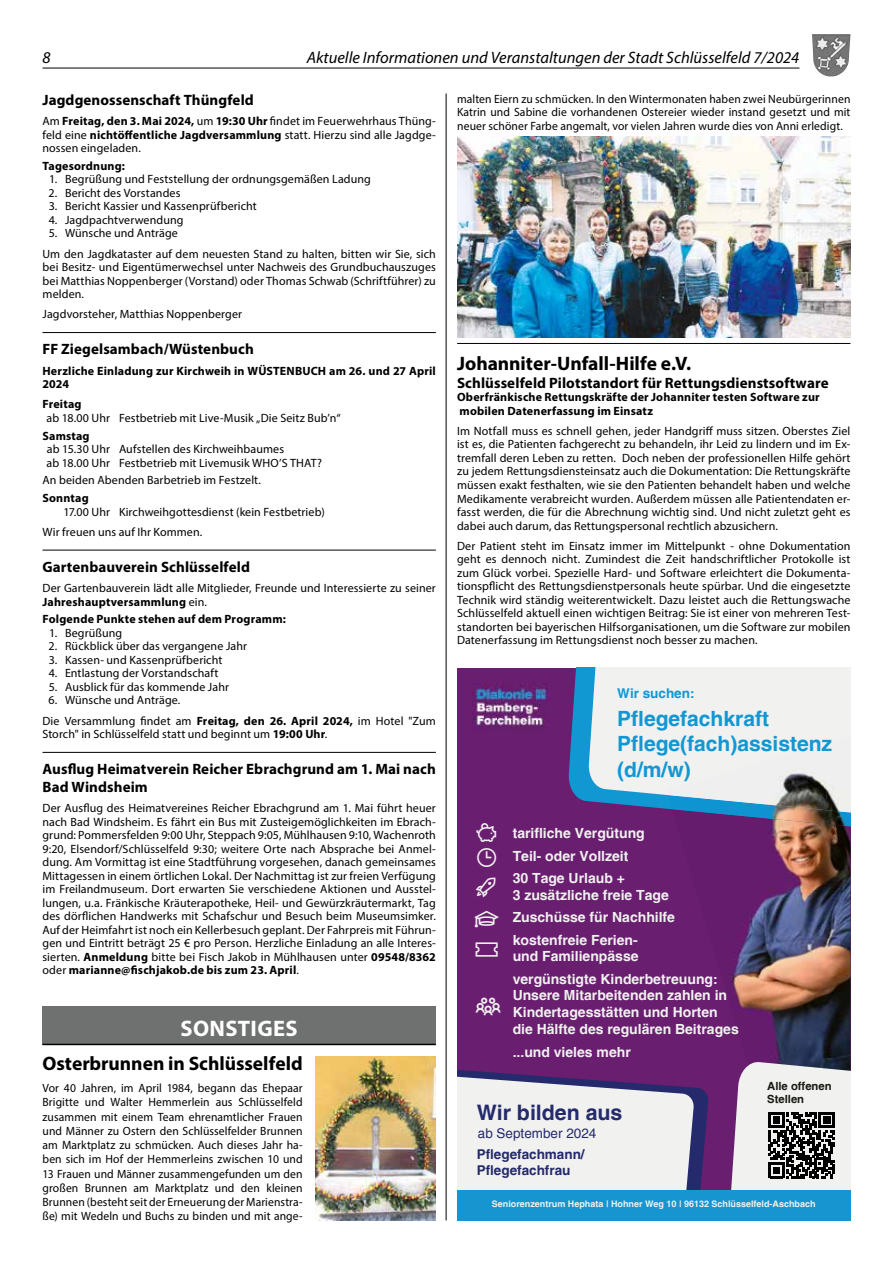
<style>
.page{position:relative;width:893px;height:1263px;background:#fff}
.page>*{position:absolute;margin:0;border:0;box-sizing:border-box;transform-origin:0 0}
.t1{font:700 22.5px "Myriad Pro";letter-spacing:.015em;color:#fff}
.t2{font:700 21.3px "Helvetica";color:#242a6c}
.t3{font:700 21px/25.2px "Helvetica";color:#1197d2}
.t4{font:700 19.5px "Myriad Pro";color:#000}
.t5{font:italic 16.5px "Myriad Pro";color:#000}
.t6{font:700 15px/18px "Myriad Pro";letter-spacing:.005em;color:#000}
.t7{font:700 13.95px/16.8px "Helvetica";color:#f1f1f0}
.t8{font:700 13.5px/16.2px "Helvetica";color:#242a6c}
.t9{font:13.5px "Helvetica";color:#242a6c}
.t10{font:700 13.5px "Helvetica";color:#1197d2}
.t11{font:12px/13.5px "Myriad Pro";letter-spacing:.01em;color:#000;text-align:justify}
.t12{font:700 12px/13.5px "Myriad Pro";letter-spacing:.015em;color:#000}
.t13{font:700 11.25px/13.5px "Helvetica";color:#181912}
.t14{font:700 9px "Helvetica";color:#f1f1f0}
.s1{font-weight:700}
</style>
<div class="page">
<hr style="left:446px;top:94px;width:1px;height:1126px;background:#000">
<div style="left:43px;top:1006px;width:393px;height:38px;background:#6f7070"></div>
<hr style="left:43px;top:1044px;width:393px;height:1px;background:#000">
<hr style="left:43px;top:332px;width:393px;height:1px;background:#000">
<hr style="left:43px;top:550px;width:393px;height:1px;background:#000">
<hr style="left:43px;top:752px;width:393px;height:1px;background:#000">
<hr style="left:457px;top:343px;width:393px;height:1px;background:#000">
<img style="left:457px;top:137px;width:393px;height:200px">
<img style="left:315px;top:1056px;width:121px;height:164px">
<div style="left:457px;top:668px;width:393px;height:552px;background:#691e6f"></div>
<svg style="left:568px;top:668px;width:20px;height:134px;fill:#1197d2"></svg>
<svg style="left:588px;top:668px;width:262px;height:141px"></svg>
<img style="left:726px;top:826px;width:124px;height:235px">
<img style="left:701px;top:812px;width:149px;height:14px">
<img style="left:666px;top:735px;width:184px;height:77px">
<svg style="left:731px;top:1061px;width:119px;height:129px"></svg>
<svg style="left:457px;top:1070px;width:252px;height:120px"></svg>
<img style="left:472px;top:684px;width:79px;height:44px">
<div style="left:457px;top:1190px;width:393px;height:30px;background:#1695d1"></div>
<hr style="left:43px;top:68px;width:756px;height:1px;background:#000">
<svg style="left:812px;top:34px;width:1px;height:17px"></svg>
<h3 class="t5" style="left:43px;top:48px;width:10px">8</h3>
<h3 class="t5" style="left:307px;top:48px;width:494px">Aktuelle Informationen und Veranstaltungen der Stadt Schlüsselfeld 7/2024</h3>
<p class="t6" style="left:43px;top:90px;width:213px">Jagdgenossenschaft Thüngfeld</p>
<p class="t11" style="left:43px;top:114px;width:395px">Am <span class="s1">Freitag, den 3. Mai 2024,</span> um <span class="s1">19:30 Uhr</span> findet im Feuerwehrhaus Thüng&shy;feld eine <span class="s1">nichtöffentliche Jagdversammlung</span> statt. Hierzu sind alle Jagdge&shy;nossen eingeladen.</p>
<p class="t12" style="left:43px;top:159px;width:84px">Tagesordnung:</p>
<p class="t11" style="left:49px;top:172px;width:323px">1. Begrüßung und Feststellung der ordnungsgemäßen Ladung</p>
<p class="t11" style="left:49px;top:186px;width:133px">2. Bericht des Vorstandes</p>
<p class="t11" style="left:49px;top:199px;width:210px">3. Bericht Kassier und Kassenprüfbericht</p>
<p class="t11" style="left:49px;top:213px;width:136px">4. Jagdpachtverwendung</p>
<p class="t11" style="left:43px;top:223px;width:395px;line-height:20.2px;text-indent:6px">5. Wünsche und Anträge<br>Um den Jagdkataster auf dem neuesten Stand zu halten, bitten wir Sie, sich</p>
<p class="t11" style="left:43px;top:260px;width:395px">bei Besitz- und Eigentümerwechsel unter Nachweis des Grundbuchauszuges bei Matthias Noppenberger (Vorstand) oder Thomas Schwab (Schriftführer) zu melden.</p>
<p class="t11" style="left:43px;top:307px;width:201px">Jagdvorsteher, Matthias Noppenberger</p>
<p class="t6" style="left:43px;top:340px;width:213px">FF Ziegelsambach/Wüstenbuch</p>
<p class="t12" style="left:43px;top:363px;width:395px">Herzliche Einladung zur Kirchweih in WÜSTENBUCH am 26. und 27 April<br>2024</p>
<p class="t12" style="left:43px;top:397px;width:41px">Freitag</p>
<p class="t11" style="left:47px;top:411px;width:296px">ab 18.00 Uhr Festbetrieb mit Live-Musik „Die Seitz Bub’n“</p>
<p class="t12" style="left:43px;top:428px;width:49px">Samstag</p>
<p class="t11" style="left:47px;top:442px;width:277px">ab 15.30 Uhr Aufstellen des Kirchweihbaumes<br>ab 18.00 Uhr Festbetrieb mit Livemusik WHO’S THAT?</p>
<p class="t11" style="left:43px;top:473px;width:220px">An beiden Abenden Barbetrieb im Festzelt.</p>
<p class="t12" style="left:43px;top:491px;width:48px">Sonntag</p>
<p class="t11" style="left:43px;top:501px;width:284px;line-height:20.2px;text-indent:21px">17.00 Uhr Kirchweihgottesdienst (kein Festbetrieb)<br>Wir freuen uns auf Ihr Kommen.</p>
<p class="t6" style="left:43px;top:557px;width:209px">Gartenbauverein Schlüsselfeld</p>
<p class="t11" style="left:43px;top:581px;width:395px">Der Gartenbauverein lädt alle Mitglieder, Freunde und Interessierte zu seiner<br><span class="s1">Jahreshauptversammlung</span> ein.</p>
<p class="t12" style="left:43px;top:612px;width:245px">Folgende Punkte stehen auf dem Programm:</p>
<p class="t11" style="left:49px;top:626px;width:75px">1. Begrüßung</p>
<p class="t11" style="left:49px;top:639px;width:200px">2. Rückblick über das vergangene Jahr</p>
<p class="t11" style="left:49px;top:653px;width:175px">3. Kassen- und Kassenprüfbericht</p>
<p class="t11" style="left:49px;top:666px;width:171px">4. Entlastung der Vorstandschaft</p>
<p class="t11" style="left:49px;top:680px;width:182px">5. Ausblick für das kommende Jahr</p>
<p class="t11" style="left:43px;top:690px;width:395px;line-height:20.2px;text-indent:6px">6. Wünsche und Anträge.<br>Die Versammlung findet am <span class="s1">Freitag, den 26. April 2024,</span> im Hotel "Zum</p>
<p class="t11" style="left:43px;top:727px;width:286px">Storch" in Schlüsselfeld statt und beginnt um <span class="s1">19:00 Uhr</span>.</p>
<p class="t6" style="left:43px;top:760px;width:395px">Ausflug Heimatverein Reicher Ebrachgrund am 1. Mai nach<br>Bad Windsheim</p>
<p class="t11" style="left:43px;top:801px;width:395px">Der Ausflug des Heimatvereines Reicher Ebrachgrund am 1. Mai führt heuer nach Bad Windsheim. Es fährt ein Bus mit Zusteigemöglichkeiten im Ebrach&shy;grund: Pommersfelden 9:00 Uhr, Steppach 9:05, Mühlhausen 9:10, Wachenroth 9:20, Elsendorf/Schlüsselfeld 9:30; weitere Orte nach Absprache bei Anmel&shy;dung. Am Vormittag ist eine Stadtführung vorgesehen, danach gemeinsames Mittagessen in einem örtlichen Lokal. Der Nachmittag ist zur freien Verfügung im Freilandmuseum. Dort erwarten Sie verschiedene Aktionen und Ausstel&shy;lungen, u.a. Fränkische Kräuterapotheke, Heil- und Gewürzkräutermarkt, Tag des dörflichen Handwerks mit Schafschur und Besuch beim Museumsimker.<br>Auf der Heimfahrt ist noch ein Kellerbesuch geplant. Der Fahrpreis mit Führun&shy;gen und Eintritt beträgt 25 € pro Person. Herzliche Einladung an alle Interes&shy;sierten. <span class="s1">Anmeldung</span> bitte bei Fisch Jakob in Mühlhausen unter <span class="s1">09548/8362 </span>oder <span class="s1">marianne@fischjakob.de bis zum 23. April</span>.</p>
<h1 class="t1" style="left:181px;top:1014px;width:119px">SONSTIGES</h1>
<p class="t11" style="left:457px;top:92px;width:395px">malten Eiern zu schmücken. In den Wintermonaten haben zwei Neubürgerinnen Katrin und Sabine die vorhandenen Ostereier wieder instand gesetzt und mit neuer schöner Farbe angemalt, vor vielen Jahren wurde dies von Anni erledigt.</p>
<h3 class="t4" style="left:457px;top:350px;width:236px">Johanniter-Unfall-Hilfe e.V.</h3>
<p class="t6" style="left:457px;top:373px;width:373px">Schlüsselfeld Pilotstandort für Rettungsdienstsoftware</p>
<p class="t12" style="left:457px;top:390px;width:364px">Oberfränkische Rettungskräfte der Johanniter testen Software zur mobilen Datenerfassung im Einsatz</p>
<p class="t11" style="left:457px;top:424px;width:395px">Im Notfall muss es schnell gehen, jeder Handgriff muss sitzen. Oberstes Ziel ist es, die Patienten fachgerecht zu behandeln, ihr Leid zu lindern und im Ex&shy;tremfall deren Leben zu retten. Doch neben der professionellen Hilfe gehört zu jedem Rettungsdiensteinsatz auch die Dokumentation: Die Rettungskräfte müssen exakt festhalten, wie sie den Patienten behandelt haben und welche Medikamente verabreicht wurden. Außerdem müssen alle Patientendaten er&shy;fasst werden, die für die Abrechnung wichtig sind. Und nicht zuletzt geht es dabei auch darum, das Rettungspersonal rechtlich abzusichern.</p>
<p class="t11" style="left:457px;top:539px;width:395px">Der Patient steht im Einsatz immer im Mittelpunkt - ohne Dokumentation geht es dennoch nicht. Zumindest die Zeit handschriftlicher Protokolle ist zum Glück vorbei. Spezielle Hard- und Software erleichtert die Dokumenta&shy;tionspflicht des Rettungsdienstpersonals heute spürbar. Und die eingesetzte Technik wird ständig weiterentwickelt. Dazu leistet auch die Rettungswache Schlüsselfeld aktuell einen wichtigen Beitrag: Sie ist einer von mehreren Test&shy;standorten bei bayerischen Hilfsorganisationen, um die Software zur mobilen Datenerfassung im Rettungsdienst noch besser zu machen.</p>
<p class="t10" style="left:617px;top:685px;width:79px">Wir suchen:</p>
<h3 class="t3" style="left:617px;top:706px;width:216px">Pflegefachkraft<br>Pflege(fach)assistenz (d/m/w)</h3>
<p class="t7" style="left:513px;top:824px;width:134px">tarifliche Vergütung</p>
<p class="t7" style="left:513px;top:845px;width:117px;line-height:22px">Teil- oder Vollzeit<br>30 Tage Urlaub +</p>
<p class="t7" style="left:513px;top:887px;width:158px">3 zusätzliche freie Tage</p>
<p class="t7" style="left:513px;top:931px;width:127px">kostenfreie Ferien&shy;und Familienpässe</p>
<p class="t7" style="left:513px;top:909px;width:164px">Zuschüsse für Nachhilfe</p>
<p class="t7" style="left:513px;top:970px;width:228px">vergünstigte Kinderbetreuung:<br>Unsere Mitarbeitenden zahlen in Kindertagesstätten und Horten die Hälfte des regulären Beitrages</p>
<p class="t7" style="left:513px;top:1044px;width:120px">...und vieles mehr</p>
<h3 class="t4" style="left:43px;top:1051px;width:262px">Osterbrunnen in Schlüsselfeld</h3>
<p class="t11" style="left:43px;top:1081px;width:262px;line-height:14.2px">Vor 40 Jahren, im April 1984, begann das Ehepaar Brigitte und Walter Hemmerlein aus Schlüsselfeld zusammen mit einem Team ehrenamtlicher Frauen und Männer zu Ostern den Schlüsselfelder Brunnen am Marktplatz zu schmücken. Auch dieses Jahr ha&shy;ben sich im Hof der Hemmerleins zwischen 10 und 13 Frauen und Männer zusammengefunden um den großen Brunnen am Marktplatz und den kleinen Brunnen (besteht seit der Erneuerung der Marienstra&shy;ße) mit Wedeln und Buchs zu binden und mit ange-</p>
<p class="t13" style="left:767px;top:1079px;width:66px">Alle offenen<br>Stellen</p>
<h2 class="t2" style="left:477px;top:1099px;width:147px">Wir bilden aus</h2>
<p class="t9" style="left:478px;top:1125px;width:120px">ab September 2024</p>
<p class="t8" style="left:477px;top:1146px;width:110px">Pflegefachmann/<br>Pflegefachfrau</p>
<p class="t14" style="left:492px;top:1198px;width:325px">Seniorenzentrum Hephata | Hohner Weg 10 | 96132 Schlüsselfeld-Aschbach</p>
</div>
